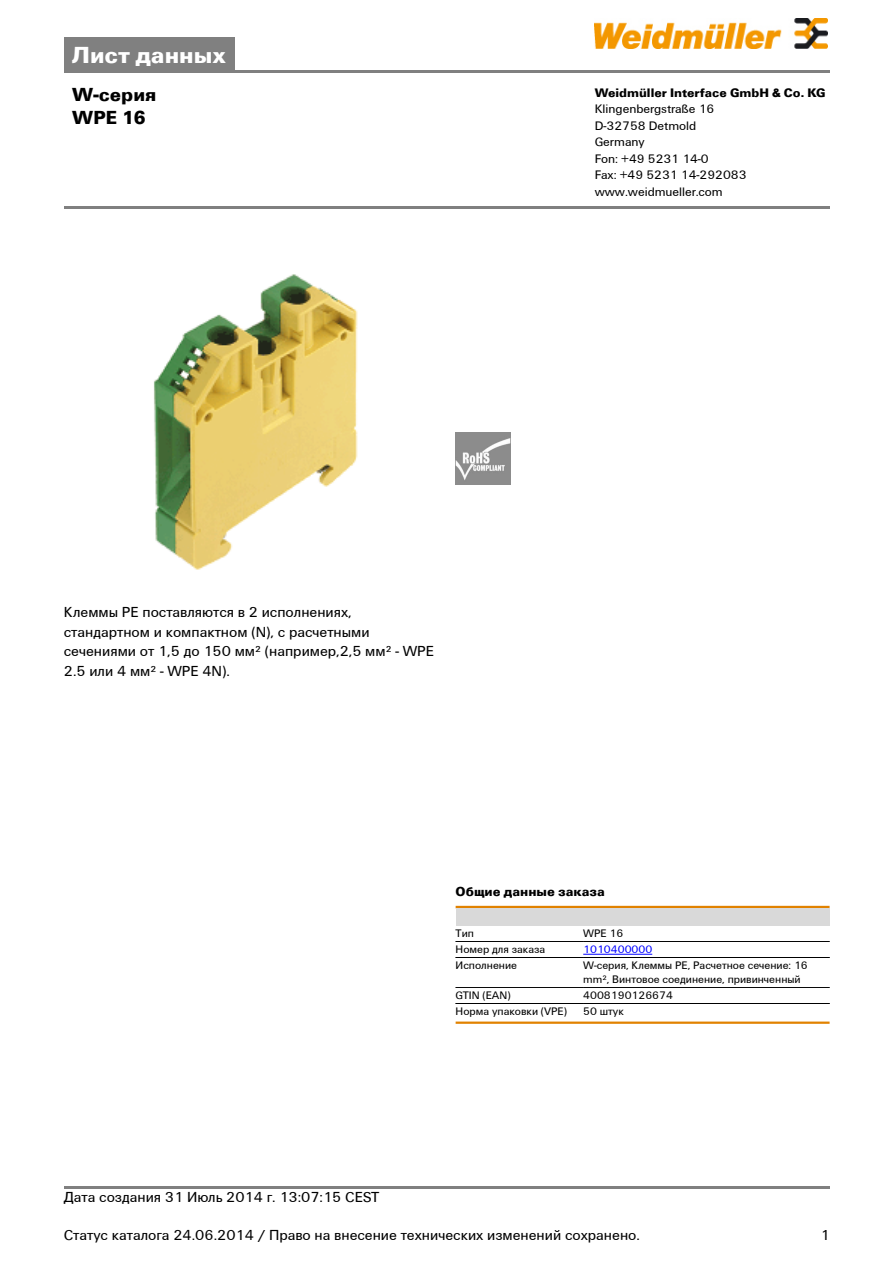
<style>
.page{position:relative;width:893px;height:1263px;background:#fff}
.page>*{position:absolute;margin:0;border:0;box-sizing:border-box;transform-origin:0 0}
.t1{font:700 24px "Weidmueller";color:#fff}
.t2{font:700 19.5px/22.5px "Weidmueller";color:#000}
.t3{font:15px/19.5px "Weidmueller";color:#000}
.t4{font:700 13.5px "Weidmueller";color:#000}
.t5{font:12.75px/16.5px "Weidmueller";color:#000}
.t6{font:700 12.75px "Weidmueller";color:#000}
.t7{font:11.25px/13.6px "Weidmueller";color:#000}
.t8{font:11.25px "Weidmueller";color:#00f}
</style>
<div class="page">
<div style="left:64px;top:38px;width:171px;height:32px;background:#808080"></div>
<hr style="left:64px;top:70px;width:765px;height:2px;background:#808080">
<img style="left:594px;top:18px;width:233px;height:30px">
<hr style="left:64px;top:1186px;width:765px;height:3px;background:#808080">
<img style="left:154px;top:274px;width:204px;height:296px">
<img style="left:455px;top:433px;width:56px;height:52px">
<hr style="left:455px;top:906px;width:374px;height:2px;background:#e18200">
<div style="left:455px;top:908px;width:374px;height:17px;background:#d9d9d9"></div>
<hr style="left:455px;top:941px;width:128px;height:1px;background:#000">
<hr style="left:455px;top:957px;width:128px;height:1px;background:#000">
<hr style="left:583px;top:941px;width:246px;height:1px;background:#000">
<hr style="left:583px;top:957px;width:246px;height:1px;background:#000">
<hr style="left:583px;top:954px;width:69px;height:1px;background:#00f">
<hr style="left:455px;top:958px;width:128px;height:1px;background:#000">
<hr style="left:583px;top:958px;width:246px;height:1px;background:#000">
<hr style="left:455px;top:987px;width:128px;height:1px;background:#000">
<hr style="left:583px;top:987px;width:246px;height:1px;background:#000">
<hr style="left:455px;top:1003px;width:128px;height:1px;background:#000">
<hr style="left:583px;top:1003px;width:246px;height:1px;background:#000">
<hr style="left:455px;top:1022px;width:374px;height:2px;background:#e18200">
<hr style="left:64px;top:206px;width:765px;height:3px;background:#808080">
<h1 class="t1" style="left:72px;top:40px;width:155px">Лист данных</h1>
<h2 class="t2" style="left:72px;top:83px;width:86px">W-серия<br>WPE 16</h2>
<p class="t6" style="left:594px;top:85px;width:232px">Weidmüller Interface GmbH &amp; Co. KG</p>
<p class="t5" style="left:594px;top:101px;width:153px">Klingenbergstraße 16<br>D-32758 Detmold<br>Germany<br>Fon: +49 5231 14-0<br>Fax: +49 5231 14-292083 www.weidmueller.com</p>
<p class="t3" style="left:64px;top:602px;width:372px">Клеммы PE поставляются в 2 исполнениях, стандартном и компактном (N), с расчетными сечениями от 1,5 до 150 мм² (например,2,5 мм² - WPE 2.5 или 4 мм² - WPE 4N).</p>
<p class="t4" style="left:455px;top:884px;width:151px">Общие данные заказа</p>
<p class="t7" style="left:455px;top:926px;width:20px">Тип</p>
<p class="t7" style="left:583px;top:926px;width:42px">WPE 16</p>
<p class="t7" style="left:455px;top:943px;width:91px">Номер для заказа</p>
<p class="t8" style="left:583px;top:943px;width:70px">1010400000</p>
<p class="t7" style="left:455px;top:959px;width:63px">Исполнение</p>
<p class="t7" style="left:583px;top:959px;width:226px">W-серия, Клеммы PE, Расчетное сечение: 16 mm², Винтовое соединение, привинченный</p>
<p class="t7" style="left:455px;top:989px;width:56px">GTIN (EAN)</p>
<p class="t7" style="left:583px;top:989px;width:91px">4008190126674</p>
<p class="t7" style="left:455px;top:1005px;width:113px">Норма упаковки (VPE)</p>
<p class="t7" style="left:583px;top:1005px;width:42px">50 штук</p>
<p class="t3" style="left:64px;top:1187px;width:317px">Дата создания 31 Июль 2014 г. 13:07:15 CEST</p>
<p class="t3" style="left:64px;top:1226px;width:577px">Статус каталога 24.06.2014 / Право на внесение технических изменений сохранено.</p>
<p class="t3" style="left:820px;top:1226px;width:11px">1</p>
</div>
